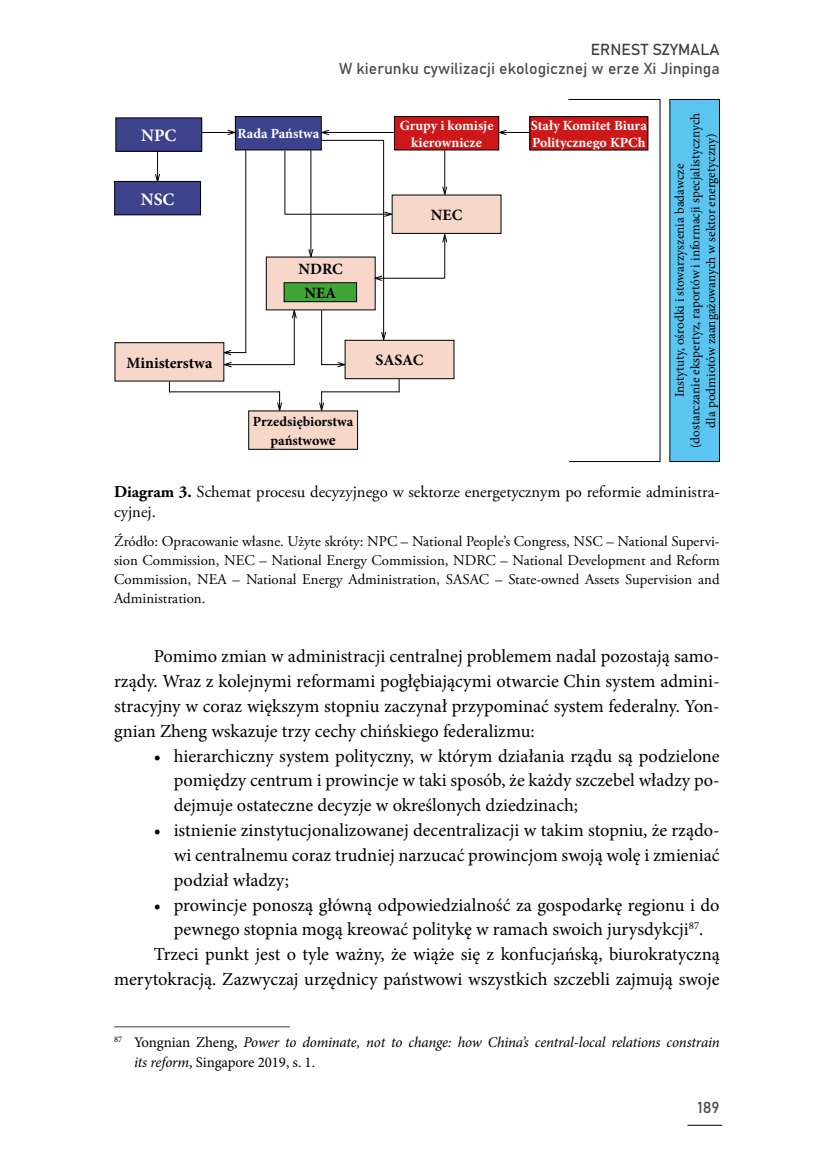
<style>
.page{position:relative;width:819px;height:1166px;background:#fff}
.page>*{position:absolute;margin:0;border:0;box-sizing:border-box;transform-origin:0 0}
.t1{font:18.38px/24.8px "Minion Pro";color:#000;text-align:justify}
.t2{font:700 17.5px "Minion Pro";color:#fff}
.t3{font:16.62px/19.9px "Adobe Garamond Pro";color:#000}
.t4{font:15.75px "Bahnschrift";color:#4a4a49}
.t5{font:700 15.75px/24px "Minion Pro";color:#000;text-align:center}
.t6{font:15.75px "Bahnschrift";color:#3c3c3b}
.t7{font:14.88px/19.2px "Adobe Garamond Pro";color:#000;text-align:justify}
.t8{font:italic 14.88px/19.9px "Minion Pro";letter-spacing:-.015em;color:#000}
.t9{font:700 14px/16.8px "Minion Pro";color:#fff;text-align:center}
.t10{font:700 14px/18.9px "Minion Pro";letter-spacing:-.005em;color:#000;text-align:center}
.t11{font:13.12px/15.8px "Minion Pro";color:#000;text-align:center}
.s1{font-weight:700}
.s2{font-size:15.75px}
.s3{font-style:normal}
</style>
<div class="page">
<hr style="left:687px;top:1125px;width:35px;height:1px;background:#000">
<div style="left:116px;top:118px;width:86px;height:33px;background:#3d428d"></div>
<div style="left:115px;top:117px;width:87px;height:35px;border:1px solid #000"></div>
<div style="left:235px;top:117px;width:86px;height:33px;background:#3d428d"></div>
<div style="left:235px;top:116px;width:87px;height:34px;border:1px solid #000"></div>
<div style="left:115px;top:181px;width:85px;height:34px;background:#3d428d"></div>
<div style="left:114px;top:181px;width:87px;height:34px;border:1px solid #000"></div>
<div style="left:394px;top:117px;width:104px;height:33px;background:#cd1719"></div>
<div style="left:394px;top:116px;width:105px;height:34px;border:1px solid #000"></div>
<div style="left:530px;top:117px;width:118px;height:33px;background:#cd1719"></div>
<div style="left:529px;top:116px;width:119px;height:34px;border:1px solid #000"></div>
<div style="left:392px;top:195px;width:109px;height:38px;background:#f6d7ca"></div>
<div style="left:391px;top:195px;width:110px;height:39px;border:1px solid #000"></div>
<div style="left:249px;top:411px;width:108px;height:38px;background:#f6d7ca"></div>
<div style="left:248px;top:410px;width:110px;height:40px;border:1px solid #000"></div>
<div style="left:345px;top:340px;width:109px;height:39px;background:#f6d7ca"></div>
<div style="left:344px;top:340px;width:110px;height:39px;border:1px solid #000"></div>
<div style="left:115px;top:343px;width:109px;height:38px;background:#f6d7ca"></div>
<div style="left:114px;top:342px;width:110px;height:39px;border:1px solid #000"></div>
<div style="left:266px;top:257px;width:109px;height:53px;background:#f6d7ca"></div>
<div style="left:284px;top:283px;width:72px;height:19px;background:#3fa535"></div>
<div style="left:284px;top:282px;width:73px;height:20px;border:1px solid #000"></div>
<div style="left:669px;top:99px;width:50px;height:362px;background:#5bc5f2"></div>
<hr style="left:568px;top:99px;width:92px;height:1px;background:#000">
<hr style="left:569px;top:461px;width:91px;height:1px;background:#000">
<hr style="left:659px;top:99px;width:1px;height:363px;background:#000">
<hr style="left:444px;top:150px;width:1px;height:45px;background:#000">
<svg style="left:441px;top:186px;width:7px;height:10px"></svg>
<hr style="left:157px;top:151px;width:1px;height:31px;background:#000">
<svg style="left:154px;top:173px;width:7px;height:10px"></svg>
<hr style="left:310px;top:150px;width:1px;height:107px;background:#000">
<svg style="left:308px;top:248px;width:6px;height:10px"></svg>
<hr style="left:444px;top:234px;width:1px;height:44px;background:#000">
<svg style="left:441px;top:233px;width:7px;height:10px"></svg>
<hr style="left:375px;top:278px;width:69px;height:1px;background:#000">
<svg style="left:374px;top:275px;width:9px;height:7px"></svg>
<hr style="left:322px;top:132px;width:73px;height:1px;background:#000">
<svg style="left:321px;top:129px;width:8px;height:7px"></svg>
<hr style="left:499px;top:132px;width:31px;height:1px;background:#000">
<svg style="left:498px;top:129px;width:9px;height:7px"></svg>
<hr style="left:202px;top:132px;width:33px;height:1px;background:#000">
<svg style="left:227px;top:129px;width:9px;height:7px"></svg>
<hr style="left:294px;top:310px;width:1px;height:55px;background:#000">
<svg style="left:291px;top:309px;width:6px;height:10px"></svg>
<hr style="left:224px;top:364px;width:71px;height:1px;background:#000">
<svg style="left:223px;top:349px;width:23px;height:19px"></svg>
<hr style="left:245px;top:150px;width:1px;height:203px;background:#000">
<hr style="left:284px;top:151px;width:1px;height:64px;background:#000">
<hr style="left:285px;top:214px;width:106px;height:1px;background:#000">
<svg style="left:384px;top:211px;width:8px;height:6px"></svg>
<hr style="left:321px;top:140px;width:63px;height:1px;background:#000">
<hr style="left:383px;top:140px;width:1px;height:200px;background:#000">
<svg style="left:380px;top:331px;width:6px;height:10px"></svg>
<hr style="left:321px;top:310px;width:1px;height:55px;background:#000">
<svg style="left:321px;top:361px;width:25px;height:7px"></svg>
<hr style="left:321px;top:391px;width:78px;height:1px;background:#000">
<hr style="left:169px;top:391px;width:111px;height:1px;background:#000">
<svg style="left:398px;top:379px;width:1px;height:13px"></svg>
<svg style="left:318px;top:391px;width:7px;height:20px"></svg>
<svg style="left:276px;top:391px;width:7px;height:20px"></svg>
<hr style="left:114px;top:1026px;width:176px;height:1px;background:#3c3c3b">
<p class="t6" style="left:590px;top:38px;width:130px">ERNEST SZYMALA</p>
<p class="t4" style="left:339px;top:56px;width:382px">W kierunku cywilizacji ekologicznej w erze Xi Jinpinga</p>
<p class="t11" style="left:671px;top:448px;width:337px;rotate:-90deg">Instytuty, ośrodki i stowarzyszenia badawcze<br>(dostarczanie ekspertyz, raportów i informacji specjalistycznych dla podmiotów zaangażowanych w sektor energetyczny)</p>
<p class="t3" style="left:114px;top:482px;width:607px"><span class="s1">Diagram 3.</span> Schemat procesu decyzyjnego w sektorze energetycznym po reformie administra&shy;cyjnej.</p>
<p class="t7" style="left:114px;top:532px;width:607px">Źródło: Opracowanie własne. Użyte skróty: NPC – National People’s Congress, NSC – National Supervi&shy;sion Commission, NEC – National Energy Commission, NDRC – National Development and Reform Commission, NEA – National Energy Administration, SASAC – State-owned Assets Supervision and Administration.</p>
<p class="t9" style="left:399px;top:117px;width:95px">Grupy i komisje kierownicze</p>
<p class="t9" style="left:531px;top:117px;width:117px;text-align:left">Stały Komitet Biura<br>Politycznego KPCh</p>
<p class="t2" style="left:141px;top:123px;width:37px">NPC</p>
<p class="t9" style="left:237px;top:125px;width:83px">Rada Państwa</p>
<p class="t2" style="left:141px;top:187px;width:35px">NSC</p>
<p class="t5" style="left:431px;top:203px;width:33px">NEC</p>
<p class="t5" style="left:298px;top:257px;width:46px">NDRC<br>NEA</p>
<p class="t5" style="left:126px;top:350px;width:87px">Ministerstwa</p>
<p class="t5" style="left:375px;top:348px;width:50px">SASAC</p>
<p class="t10" style="left:253px;top:412px;width:102px">Przedsiębiorstwa państwow<span class="s2">e</span></p>
<p class="t1" style="left:114px;top:644px;width:607px;text-indent:40px">Pomimo zmian w administracji centralnej problemem nadal pozostają samo&shy;rządy. Wraz z kolejnymi reformami pogłębiającymi otwarcie Chin system admini&shy;stracyjny w coraz większym stopniu zaczynał przypominać system federalny. Yon&shy;gnian Zheng wskazuje trzy cechy chińskiego federalizmu:</p>
<p class="t1" style="left:174px;top:743px;width:547px;text-indent:-20px">• hierarchiczny system polityczny, w którym działania rządu są podzielone pomiędzy centrum i prowincje w taki sposób, że każdy szczebel władzy po&shy;dejmuje ostateczne decyzje w określonych dziedzinach;</p>
<p class="t1" style="left:174px;top:818px;width:547px;text-indent:-20px">• istnienie zinstytucjonalizowanej decentralizacji w takim stopniu, że rządo&shy;wi centralnemu coraz trudniej narzucać prowincjom swoją wolę i zmieniać podział władzy;</p>
<p class="t1" style="left:154px;top:892px;width:567px">• prowincje ponoszą główną odpowiedzialność za gospodarkę regionu i do</p>
<p class="t1" style="left:174px;top:917px;width:531px">pewnego stopnia mogą kreować politykę w ramach swoich jurysdykcji<sup>87</sup>.</p>
<p class="t1" style="left:154px;top:942px;width:567px">Trzeci punkt jest o tyle ważny, że wiąże się z konfucjańską, biurokratyczną</p>
<p class="t1" style="left:114px;top:966px;width:607px">merytokracją. Zazwyczaj urzędnicy państwowi wszystkich szczebli zajmują swoje</p>
<p class="t8" style="left:134px;top:1032px;width:587px;text-indent:-20px"><sup>87</sup> <span class="s3">Yongnian Zheng,</span> Power to dominate, not to change: how China’s central-local relations constrain its reform<span class="s3">, Singapore 2019, s. 1.</span></p>
<p class="t4" style="left:697px;top:1095px;width:24px">189</p>
</div>
